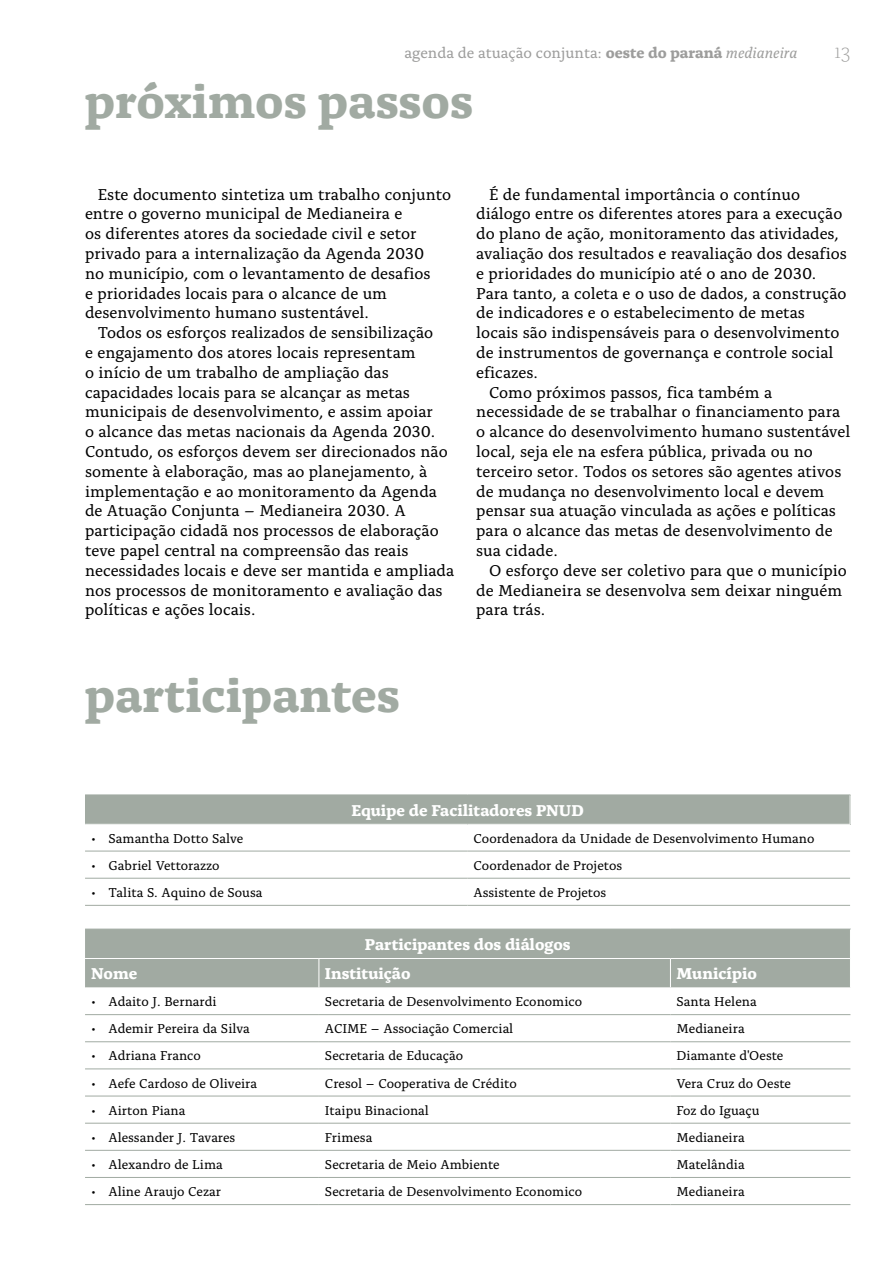
<style>
.page{position:relative;width:893px;height:1263px;background:#fff}
.page>*{position:absolute;margin:0;border:0;box-sizing:border-box;transform-origin:0 0}
.t1{font:700 49.5px "Alda OT";color:#a1aaa2}
.t2{font:300 21px "Alda OT";color:#9d9d9c}
.t3{font:16.5px/19.8px "Alda OT";color:#000}
.t4{font:700 16.5px "Alda OT";color:#fff}
.t5{font:15.6px "Alda OT";color:#9d9d9c}
.t6{font:13.5px "Alda OT";color:#000}
.s1{font-weight:700}
.s2{font-style:italic}
</style>
<div class="page">
<div style="left:85px;top:795px;width:765px;height:29px;background:#a1aaa2"></div>
<hr style="left:85px;top:794px;width:383px;height:1px;background:#a1aaa2">
<hr style="left:468px;top:794px;width:382px;height:1px;background:#a1aaa2">
<hr style="left:85px;top:851px;width:383px;height:1px;background:#a1aaa2">
<hr style="left:468px;top:851px;width:382px;height:1px;background:#a1aaa2">
<hr style="left:85px;top:878px;width:383px;height:1px;background:#a1aaa2">
<hr style="left:468px;top:878px;width:382px;height:1px;background:#a1aaa2">
<hr style="left:85px;top:905px;width:383px;height:1px;background:#a1aaa2">
<hr style="left:468px;top:905px;width:382px;height:1px;background:#a1aaa2">
<svg style="left:850px;top:795px;width:1px;height:29px"></svg>
<div style="left:85px;top:930px;width:765px;height:57px;background:#a1aaa2"></div>
<hr style="left:85px;top:929px;width:234px;height:1px;background:#a1aaa2">
<hr style="left:319px;top:929px;width:351px;height:1px;background:#a1aaa2">
<hr style="left:670px;top:929px;width:181px;height:1px;background:#a1aaa2">
<hr style="left:85px;top:1014px;width:234px;height:1px;background:#a1aaa2">
<hr style="left:319px;top:1014px;width:351px;height:1px;background:#a1aaa2">
<hr style="left:670px;top:1014px;width:180px;height:1px;background:#a1aaa2">
<hr style="left:85px;top:1041px;width:234px;height:1px;background:#a1aaa2">
<hr style="left:319px;top:1041px;width:351px;height:1px;background:#a1aaa2">
<hr style="left:670px;top:1041px;width:180px;height:1px;background:#a1aaa2">
<hr style="left:85px;top:1068px;width:234px;height:1px;background:#a1aaa2">
<hr style="left:319px;top:1068px;width:351px;height:1px;background:#a1aaa2">
<hr style="left:670px;top:1068px;width:180px;height:1px;background:#a1aaa2">
<hr style="left:85px;top:1096px;width:234px;height:1px;background:#a1aaa2">
<hr style="left:319px;top:1096px;width:351px;height:1px;background:#a1aaa2">
<hr style="left:670px;top:1096px;width:180px;height:1px;background:#a1aaa2">
<hr style="left:85px;top:1123px;width:234px;height:1px;background:#a1aaa2">
<hr style="left:319px;top:1123px;width:351px;height:1px;background:#a1aaa2">
<hr style="left:670px;top:1123px;width:180px;height:1px;background:#a1aaa2">
<hr style="left:85px;top:1150px;width:234px;height:1px;background:#a1aaa2">
<hr style="left:319px;top:1150px;width:351px;height:1px;background:#a1aaa2">
<hr style="left:670px;top:1150px;width:180px;height:1px;background:#a1aaa2">
<hr style="left:85px;top:1177px;width:234px;height:1px;background:#a1aaa2">
<hr style="left:319px;top:1177px;width:351px;height:1px;background:#a1aaa2">
<hr style="left:670px;top:1177px;width:180px;height:1px;background:#a1aaa2">
<hr style="left:85px;top:1204px;width:234px;height:1px;background:#a1aaa2">
<hr style="left:319px;top:1204px;width:351px;height:1px;background:#a1aaa2">
<hr style="left:670px;top:1204px;width:180px;height:1px;background:#a1aaa2">
<hr style="left:85px;top:958px;width:234px;height:1px;background:#fff">
<hr style="left:319px;top:958px;width:351px;height:1px;background:#fff">
<svg style="left:319px;top:959px;width:1px;height:28px"></svg>
<hr style="left:670px;top:958px;width:181px;height:1px;background:#fff">
<svg style="left:670px;top:959px;width:1px;height:28px"></svg>
<p class="t5" style="left:404px;top:47px;width:394px">agenda de atuação conjunta: <span class="s1">oeste do paraná</span> <span class="s2">medianeira</span></p>
<p class="t2" style="left:835px;top:43px;width:17px">13</p>
<h1 class="t1" style="left:85px;top:81px;width:390px">próximos passos</h1>
<p class="t3" style="left:85px;top:186px;width:367px;text-indent:13px">Este documento sintetiza um trabalho conjunto entre o governo municipal de Medianeira e<br>os diferentes atores da sociedade civil e setor privado para a internalização da Agenda 2030<br>no município, com o levantamento de desafios<br>e prioridades locais para o alcance de um desenvolvimento humano sustentável.</p>
<p class="t3" style="left:85px;top:324px;width:371px;text-indent:13px">Todos os esforços realizados de sensibilização<br>e engajamento dos atores locais representam<br>o início de um trabalho de ampliação das capacidades locais para se alcançar as metas municipais de desenvolvimento, e assim apoiar<br>o alcance das metas nacionais da Agenda 2030.<br>Contudo, os esforços devem ser direcionados não somente à elaboração, mas ao planejamento, à implementação e ao monitoramento da Agenda de Atuação Conjunta – Medianeira 2030. A participação cidadã nos processos de elaboração teve papel central na compreensão das reais necessidades locais e deve ser mantida e ampliada nos processos de monitoramento e avaliação das políticas e ações locais.</p>
<p class="t3" style="left:489px;top:186px;width:313px">É de fundamental importância o contínuo</p>
<p class="t3" style="left:476px;top:205px;width:368px">diálogo entre os diferentes atores para a execução</p>
<p class="t3" style="left:476px;top:225px;width:364px">do plano de ação, monitoramento das atividades,</p>
<p class="t3" style="left:476px;top:245px;width:372px">avaliação dos resultados e reavaliação dos desafios</p>
<p class="t3" style="left:476px;top:265px;width:342px">e prioridades do município até o ano de 2030.</p>
<p class="t3" style="left:476px;top:285px;width:372px">Para tanto, a coleta e o uso de dados, a construção</p>
<p class="t3" style="left:476px;top:304px;width:330px">de indicadores e o estabelecimento de metas</p>
<p class="t3" style="left:476px;top:324px;width:365px">locais são indispensáveis para o desenvolvimento</p>
<p class="t3" style="left:476px;top:344px;width:359px">de instrumentos de governança e controle social</p>
<p class="t3" style="left:476px;top:364px;width:63px">eficazes.</p>
<p class="t3" style="left:489px;top:384px;width:285px">Como próximos passos, fica também a</p>
<p class="t3" style="left:476px;top:403px;width:366px">necessidade de se trabalhar o financiamento para</p>
<p class="t3" style="left:476px;top:423px;width:376px">o alcance do desenvolvimento humano sustentável</p>
<p class="t3" style="left:476px;top:443px;width:338px">local, seja ele na esfera pública, privada ou no</p>
<p class="t3" style="left:476px;top:463px;width:367px">terceiro setor. Todos os setores são agentes ativos</p>
<p class="t3" style="left:476px;top:483px;width:350px">de mudança no desenvolvimento local e devem</p>
<p class="t3" style="left:476px;top:502px;width:361px">pensar sua atuação vinculada as ações e políticas</p>
<p class="t3" style="left:476px;top:522px;width:358px">para o alcance das metas de desenvolvimento de</p>
<p class="t3" style="left:476px;top:542px;width:83px">sua cidade.</p>
<p class="t3" style="left:489px;top:562px;width:359px">O esforço deve ser coletivo para que o município</p>
<p class="t3" style="left:476px;top:582px;width:368px">de Medianeira se desenvolva sem deixar ninguém</p>
<p class="t3" style="left:476px;top:601px;width:71px">para trás.</p>
<h1 class="t1" style="left:85px;top:675px;width:316px">participantes</h1>
<p class="t4" style="left:351px;top:803px;width:234px">Equipe de Facilitadores PNUD</p>
<p class="t6" style="left:91px;top:832px;width:154px">• Samantha Dotto Salve</p>
<p class="t6" style="left:474px;top:832px;width:342px">Coordenadora da Unidade de Desenvolvimento Humano</p>
<p class="t6" style="left:91px;top:859px;width:130px">• Gabriel Vettorazzo</p>
<p class="t6" style="left:474px;top:859px;width:150px">Coordenador de Projetos</p>
<p class="t6" style="left:91px;top:887px;width:173px">• Talita S. Aquino de Sousa</p>
<p class="t6" style="left:474px;top:887px;width:134px">Assistente de Projetos</p>
<p class="t4" style="left:365px;top:937px;width:207px">Participantes dos diálogos</p>
<p class="t4" style="left:91px;top:967px;width:48px">Nome</p>
<p class="t4" style="left:325px;top:967px;width:87px">Instituição</p>
<p class="t4" style="left:676px;top:967px;width:82px">Município</p>
<p class="t6" style="left:91px;top:996px;width:127px">• Adaito J. Bernardi</p>
<p class="t6" style="left:325px;top:996px;width:259px">Secretaria de Desenvolvimento Economico</p>
<p class="t6" style="left:676px;top:996px;width:82px">Santa Helena</p>
<p class="t6" style="left:91px;top:1023px;width:160px">• Ademir Pereira da Silva</p>
<p class="t6" style="left:325px;top:1023px;width:190px">ACIME – Associação Comercial</p>
<p class="t6" style="left:676px;top:1023px;width:70px">Medianeira</p>
<p class="t6" style="left:91px;top:1050px;width:111px">• Adriana Franco</p>
<p class="t6" style="left:325px;top:1050px;width:140px">Secretaria de Educação</p>
<p class="t6" style="left:676px;top:1050px;width:108px">Diamante d'Oeste</p>
<p class="t6" style="left:91px;top:1077px;width:168px">• Aefe Cardoso de Oliveira</p>
<p class="t6" style="left:325px;top:1077px;width:193px">Cresol – Cooperativa de Crédito</p>
<p class="t6" style="left:676px;top:1077px;width:116px">Vera Cruz do Oeste</p>
<p class="t6" style="left:91px;top:1104px;width:96px">• Airton Piana</p>
<p class="t6" style="left:325px;top:1104px;width:106px">Itaipu Binacional</p>
<p class="t6" style="left:676px;top:1104px;width:85px">Foz do Iguaçu</p>
<p class="t6" style="left:91px;top:1132px;width:146px">• Alessander J. Tavares</p>
<p class="t6" style="left:325px;top:1132px;width:49px">Frimesa</p>
<p class="t6" style="left:676px;top:1132px;width:70px">Medianeira</p>
<p class="t6" style="left:91px;top:1159px;width:133px">• Alexandro de Lima</p>
<p class="t6" style="left:325px;top:1159px;width:176px">Secretaria de Meio Ambiente</p>
<p class="t6" style="left:676px;top:1159px;width:70px">Matelândia</p>
<p class="t6" style="left:91px;top:1186px;width:132px">• Aline Araujo Cezar</p>
<p class="t6" style="left:325px;top:1186px;width:259px">Secretaria de Desenvolvimento Economico</p>
<p class="t6" style="left:676px;top:1186px;width:70px">Medianeira</p>
</div>
